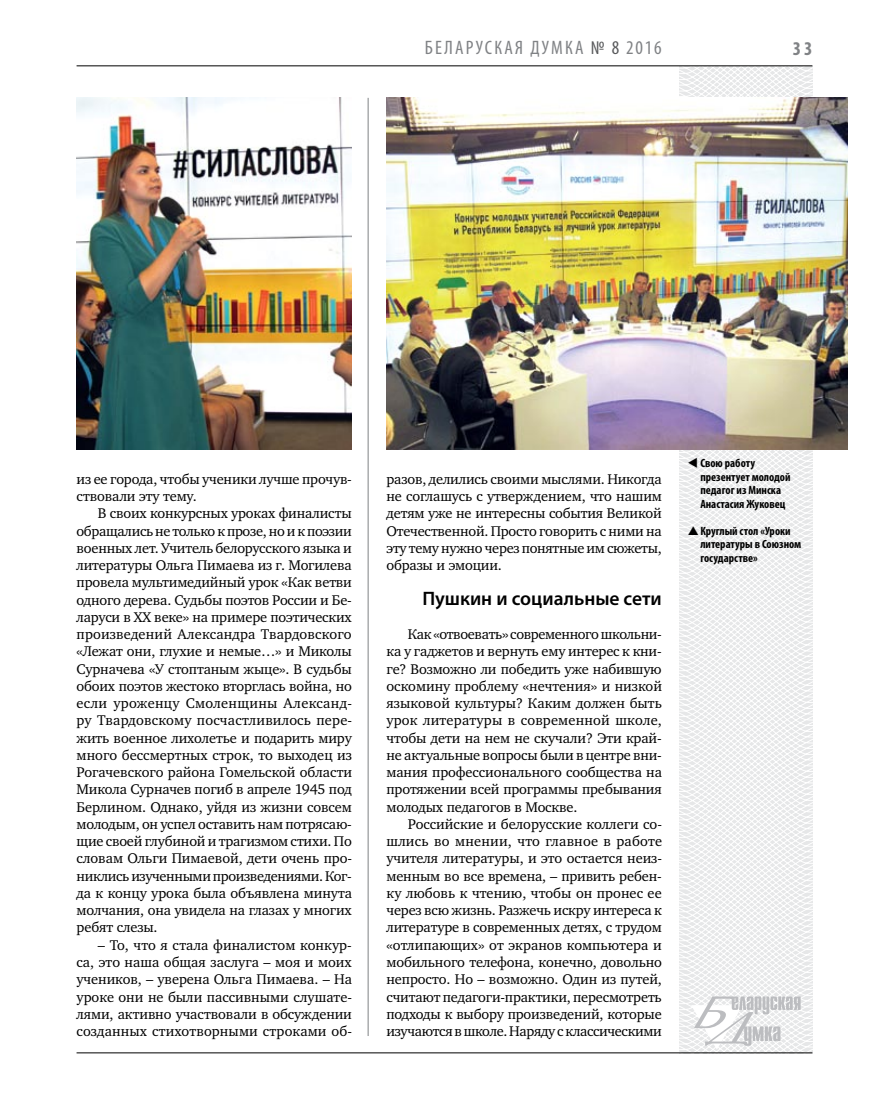
<style>
.page{position:relative;width:872px;height:1106px;background:#fff}
.page>*{position:absolute;margin:0;border:0;box-sizing:border-box;transform-origin:0 0}
.t1{font:condensed 19.5px "Myriad Pro";letter-spacing:.11em;color:#808285}
.t2{font:600 19.5px "Myriad Pro";color:#000}
.t3{font:700 condensed 19.5px "Myriad Pro";color:#808285}
.t4{font:14.4px/17.2px "Charter C";letter-spacing:-.01em;color:#000;text-align:justify}
.t5{font:700 condensed 12px/13.5px "Myriad Pro";color:#000}
.s1{color:#58595b}
</style>
<div class="page">
<hr style="left:368px;top:98px;width:1px;height:938px;background:#808285">
<svg style="left:621px;top:65px;width:227px;height:989px"></svg>
<svg style="left:691px;top:996px;width:109px;height:53px"></svg>
<hr style="left:77px;top:65px;width:735px;height:1px;background:#000">
<hr style="left:77px;top:1052px;width:735px;height:1px;background:#000">
<img style="left:386px;top:97px;width:461px;height:352px">
<img style="left:77px;top:97px;width:275px;height:352px">
<svg style="left:698px;top:467px;width:12px;height:1px"></svg>
<svg style="left:688px;top:526px;width:23px;height:9px"></svg>
<h1 class="t1" style="left:425px;top:36px;width:238px">БЕЛАРУСКА Я ДУМКА <span class="s1">№ 8</span> 2016</h1>
<h1 class="t3" style="left:793px;top:37px;width:21px">33</h1>
<p class="t4" style="left:77px;top:470px;width:277px">из ее города, чтобы ученики лучше прочув&shy;ствовали эту тему.</p>
<p class="t4" style="left:77px;top:505px;width:277px;text-indent:21px">В своих конкурсных уроках финалисты обращались не только к прозе, но и к поэзии военных лет. Учитель белорусского языка и литературы Ольга Пимаева из г. Могилева провела мультимедийный урок «Как ветви одного дерева. Судьбы поэтов России и Бе&shy;ларуси в XX веке» на примере поэтических произведений Александра Твардовского «Лежат они, глухие и немые…» и Миколы Сурначева «У стоптаным жыце». В судьбы обоих поэтов жестоко вторглась война, но если уроженцу Смоленщины Александ&shy;ру Твардовскому посчастливилось пере&shy;жить военное лихолетье и подарить миру много бессмертных строк, то выходец из Рогачевского района Гомельской области Микола Сурначев погиб в апреле 1945 под Берлином. Однако, уйдя из жизни совсем молодым, он успел оставить нам потрясаю&shy;щие своей глубиной и трагизмом стихи. По словам Ольги Пимаевой, дети очень про&shy;никлись изученными произведениями. Ког&shy;да к концу урока была объявлена минута молчания, она увидела на глазах у многих ребят слезы.</p>
<p class="t4" style="left:77px;top:936px;width:277px;text-indent:21px">– То, что я стала финалистом конкур&shy;са, это наша общая заслуга – моя и моих учеников, – уверена Ольга Пимаева. – На уроке они не были пассивными слушате&shy;лями, активно участвовали в обсуждении созданных стихотворными строками об-</p>
<p class="t4" style="left:386px;top:470px;width:277px">разов, делились своими мыслями. Никогда не соглашусь с утверждением, что нашим детям уже не интересны события Великой Отечественной. Просто говорить с ними на эту тему нужно через понятные им сюжеты, образы и эмоции.</p>
<h1 class="t2" style="left:422px;top:585px;width:241px">Пушкин и социальные сети</h1>
<p class="t4" style="left:386px;top:625px;width:277px;text-indent:21px">Как «отвоевать» современного школьни&shy;ка у гаджетов и вернуть ему интерес к кни&shy;ге? Возможно ли победить уже набившую оскомину проблему «нечтения» и низкой языковой культуры? Каким должен быть урок литературы в современной школе, чтобы дети на нем не скучали? Эти край&shy;не актуальные вопросы были в центре вни&shy;мания профессионального сообщества на протяжении всей программы пребывания молодых педагогов в Москве.</p>
<p class="t4" style="left:386px;top:815px;width:277px;text-indent:21px">Российские и белорусские коллеги со&shy;шлись во мнении, что главное в работе учителя литературы, и это остается неиз&shy;менным во все времена, – привить ребен&shy;ку любовь к чтению, чтобы он пронес ее через всю жизнь. Разжечь искру интереса к литературе в современных детях, с трудом «отлипающих» от экранов компьютера и мобильного телефона, конечно, довольно непросто. Но – возможно. Один из путей, считают педагоги-практики, пересмотреть подходы к выбору произведений, которые изучаются в школе. Наряду с классическими</p>
<p class="t5" style="left:700px;top:456px;width:92px;text-indent:-13px">▼ Свою работу презентует молодой педагог из Минска<br>Анастасия Жуковец</p>
<p class="t5" style="left:700px;top:523px;width:103px">Круглый стол «Уроки литературы в Союзном государстве»</p>
</div>
